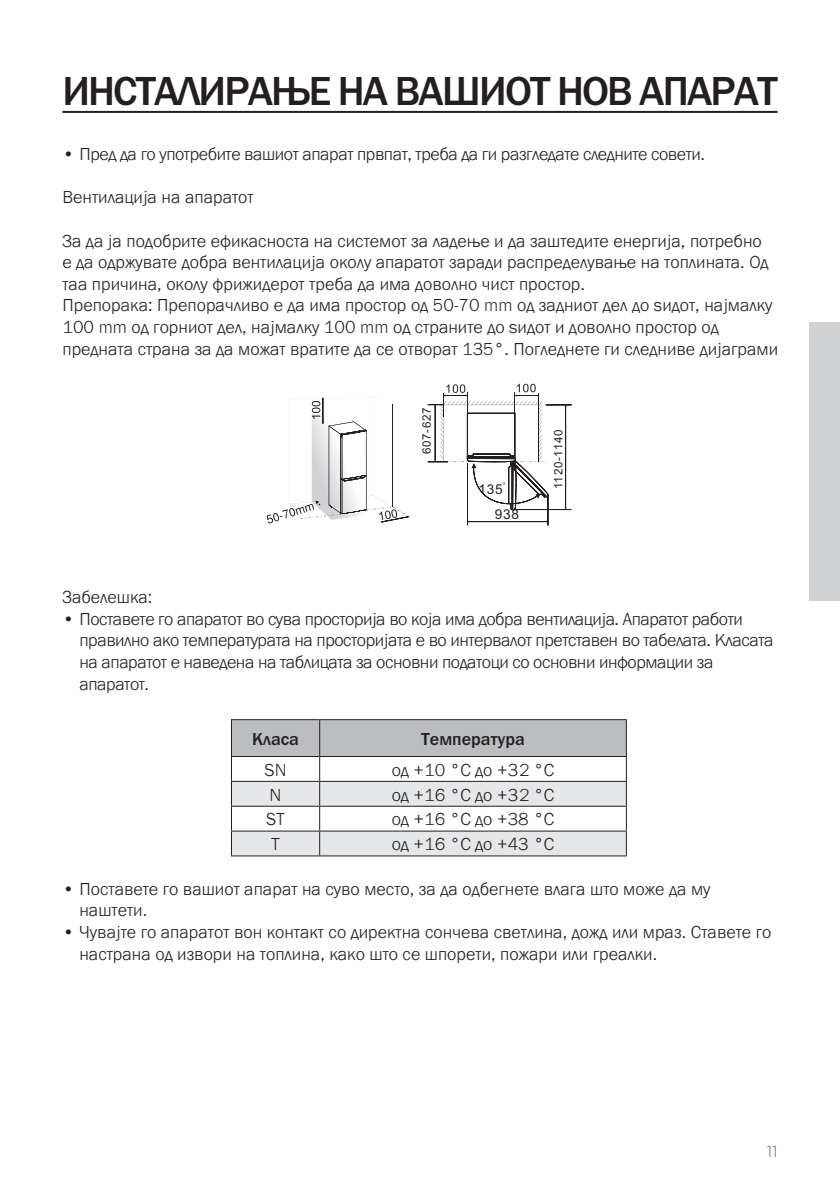
<style>
.page{position:relative;width:840px;height:1191px;background:#fff}
.page>*{position:absolute;margin:0;border:0;box-sizing:border-box;transform-origin:0 0}
.glavni_naslov{font:500 42px "Franklin Gothic URW";letter-spacing:-.045em;color:#231f20}
.besedilo{font:300 18px/21.6px "Franklin Gothic URW";color:#231f20}
.seznam{font:300 18px/21.6px "Franklin Gothic URW";letter-spacing:-.025em;color:#231f20}
.seznam-2{font:300 18px/21.6px "Franklin Gothic URW";color:#231f20}
.besedilo_drobno{font:300 18px "Franklin Gothic URW";color:#231f20}
.besedilo_drobno-2{font:500 18px "Franklin Gothic URW";color:#231f20}
.t1{font:300 16px "Gotham";color:#6c6d70}
.t2{font:13.6px "Arial";letter-spacing:.055em;color:#231f20}
.t3{font:11.6px "Arial";letter-spacing:.055em;color:#231f20}
</style>
<div class="page">
<div style="left:808px;top:322px;width:31px;height:279px;background:#d1d2d4"></div>
<hr style="left:62px;top:111px;width:715px;height:2px;background:#231f20">
<hr style="left:547px;top:494px;width:1px;height:31px;background:#231f20">
<hr style="left:467px;top:463px;width:1px;height:62px;background:#231f20">
<hr style="left:467px;top:521px;width:78px;height:1px;background:#231f20">
<svg style="left:428px;top:384px;width:142px;height:127px"></svg>
<svg style="left:266px;top:396px;width:145px;height:128px"></svg>
<svg style="left:231px;top:719px;width:395px;height:136px"></svg>
<hr style="left:231px;top:855px;width:88px;height:1px;background:#231f20">
<hr style="left:319px;top:855px;width:307px;height:1px;background:#231f20">
<p class="glavni_naslov" style="left:62px;top:65px;width:716px">ИНСТАЛИРАЊЕ НА ВАШИОТ НОВ АПАРАТ</p>
<p class="seznam" style="left:62px;top:144px;width:643px">• Пред да го употребите вашиот апарат првпат, треба да ги разгледате следните совети.</p>
<p class="seznam-2" style="left:62px;top:187px;width:193px">Вентилација на апаратот</p>
<p class="besedilo" style="left:62px;top:230px;width:707px">За да ја подобрите ефикасноста на системот за ладење и да заштедите енергија, потребно е да одржувате добра вентилација околу апаратот заради распределување на топлината. Од таа причина, околу фрижидерот треба да има доволно чист простор.</p>
<p class="besedilo" style="left:62px;top:295px;width:716px">Препорака: Препорачливо е да има простор од 50-70 mm од задниот дел до ѕидот, најмалку<br>100 mm од горниот дел, најмалку 100 mm од страните до ѕидот и доволно простор од предната страна за да можат вратите да се отворат 135°. Погледнете ги следниве дијаграми</p>
<p class="t3" style="left:418px;top:454px;width:48px;rotate:-90deg">607-627</p>
<p class="t2" style="left:478px;top:480px;width:26px">135</p>
<p class="t2" style="left:494px;top:504px;width:26px">938</p>
<p class="t3" style="left:550px;top:489px;width:61px;rotate:-90deg">1120-1140</p>
<p class="seznam-2" style="left:62px;top:586px;width:92px">Забелешка:</p>
<p class="seznam" style="left:79px;top:608px;width:695px;text-indent:-17px">• Поставете го апаратот во сува просторија во која има добра вентилација. Апаратот работи правилно ако температурата на просторијата е во интервалот претставен во табелата. Класата на апаратот е наведена на таблицата за основни податоци со основни информации за апаратот.</p>
<p class="besedilo_drobno-2" style="left:252px;top:727px;width:48px">Класа</p>
<p class="besedilo_drobno-2" style="left:421px;top:727px;width:105px">Температура</p>
<p class="besedilo_drobno" style="left:264px;top:758px;width:24px">SN</p>
<p class="besedilo_drobno" style="left:391px;top:758px;width:164px">од +10 °C до +32 °C</p>
<p class="besedilo_drobno" style="left:269px;top:783px;width:13px">N</p>
<p class="besedilo_drobno" style="left:391px;top:783px;width:164px">од +16 °C до +32 °C</p>
<p class="besedilo_drobno" style="left:266px;top:808px;width:20px">ST</p>
<p class="besedilo_drobno" style="left:391px;top:808px;width:164px">од +16 °C до +38 °C</p>
<p class="besedilo_drobno" style="left:271px;top:833px;width:10px">T</p>
<p class="besedilo_drobno" style="left:391px;top:833px;width:164px">од +16 °C до +43 °C</p>
<p class="seznam-2" style="left:79px;top:878px;width:632px;text-indent:-17px">• Поставете го вашиот апарат на суво место, за да одбегнете влага што може да му наштети.</p>
<p class="seznam-2" style="left:79px;top:921px;width:693px;text-indent:-17px">• Чувајте го апаратот вон контакт со директна сончева светлина, дожд или мраз. Ставете го настрана од извори на топлина, како што се шпорети, пожари или греалки.</p>
<p class="t1" style="left:766px;top:1140px;width:12px">11</p>
</div>
